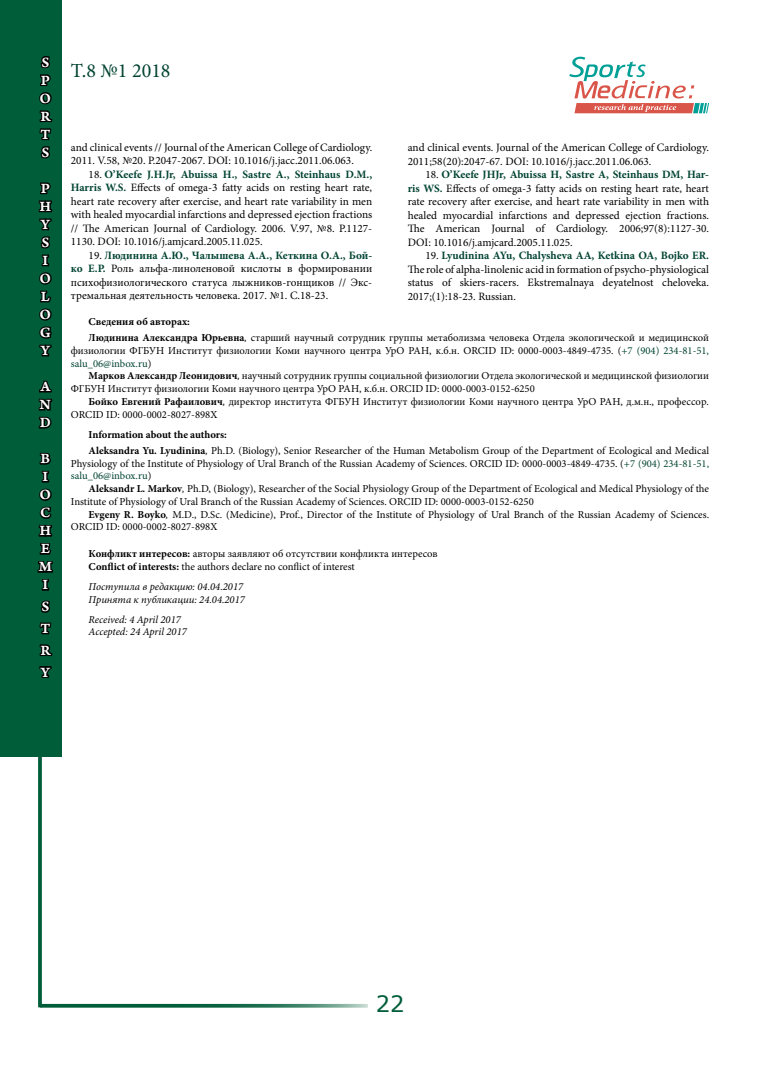
<style>
.page{position:relative;width:780px;height:1088px;background:#fff}
.page>*{position:absolute;margin:0;border:0;box-sizing:border-box;transform-origin:0 0}
.t1{font:22.5px "Verdana";color:#005d39}
.t2{font:20px "Minion Pro";color:#024431}
.t3{font:15px/18px "Arno Pro Smbd Caption";color:#fff}
.t4{font:11.25px/13.5px "Minion Pro";color:#000;text-align:justify}
.t5{font:10.62px/12.8px "Minion Pro";color:#000}
.t6{font:italic 10.62px/12.8px "Minion Pro";color:#000}
.s1{font-weight:700;color:#004331}
.s2{font-weight:700}
.s3{font-style:italic}
.s4{color:#004331}
</style>
<div class="page">
<div style="left:0;top:0;width:61px;height:756px;background:#005d39"></div>
<svg style="left:38px;top:756px;width:4px;height:251px"></svg>
<hr style="left:40px;top:1004px;width:328px;height:3px;background:#005d39">
<svg style="left:569px;top:57px;width:140px;height:56px"></svg>
<svg style="left:38px;top:56px;width:15px;height:373px"></svg>
<svg style="left:37px;top:452px;width:16px;height:139px"></svg>
<svg style="left:40px;top:600px;width:10px;height:13px"></svg>
<svg style="left:39px;top:622px;width:14px;height:56px"></svg>
<h3 class="t3" style="left:40px;top:54px;width:13px">S<br>P<br>O<br>R<br>T<br>S</h3>
<h3 class="t3" style="left:39px;top:180px;width:13px">P<br>H<br>Y<br>S<br>I<br>O<br>L<br>O<br>G<br>Y</h3>
<h3 class="t3" style="left:40px;top:378px;width:13px;text-align:justify">A N D</h3>
<h3 class="t3" style="left:39px;top:450px;width:15px">B<br>I<br>O<br>C<br>H<br>E<br>M<br>I</h3>
<h3 class="t3" style="left:40px;top:596px;width:12px;line-height:21.8px;text-align:justify">S T R Y</h3>
<h2 class="t2" style="left:71px;top:57px;width:101px">Т.8 №1 2018</h2>
<p class="t4" style="left:71px;top:141px;width:303px">and clinical events // Journal of the American College of Cardiology.<br>2011. V.58, №20. P.2047-2067. DOI: 10.1016/j.jacc.2011.06.063.</p>
<p class="t4" style="left:71px;top:168px;width:303px;text-indent:18px">18. <span class="s1">O’Keefe J.H.Jr, Abuissa H., Sastre A., Steinhaus D.M., Harris W.S.</span> Effects of omega-3 fatty acids on resting heart rate, heart rate recovery after exercise, and heart rate variability in men with healed myocardial infarctions and depressed ejection fractions // The American Journal of Cardiology. 2006. V.97, №8. P.1127- 1130. DOI: 10.1016/j.amjcard.2005.11.025.</p>
<p class="t4" style="left:71px;top:249px;width:303px;text-indent:18px">19. <span class="s1">Людинина А.Ю., Чалышева А.А., Кеткина О.А., Бой&shy;ко Е.Р.</span> Роль альфа-линоленовой кислоты в формировании психофизиологического статуса лыжников-гонщиков // Экс&shy;тремальная деятельность человека. 2017. №1. C.18-23.</p>
<p class="t4" style="left:407px;top:140px;width:303px;line-height:14px">and clinical events. Journal of the American College of Cardiology.<br>2011;58(20):2047-67. DOI: 10.1016/j.jacc.2011.06.063.</p>
<p class="t4" style="left:407px;top:168px;width:303px;text-indent:18px">18. <span class="s1">O’Keefe JHJr, Abuissa H, Sastre A, Steinhaus DM, Har&shy;ris WS.</span> Effects of omega-3 fatty acids on resting heart rate, heart rate recovery after exercise, and heart rate variability in men with healed myocardial infarctions and depressed ejection fractions.<br>The American Journal of Cardiology. 2006;97(8):1127-30.<br>DOI: 10.1016/j.amjcard.2005.11.025.</p>
<p class="t4" style="left:407px;top:249px;width:303px;text-indent:18px">19. <span class="s1">Lyudinina AYu, Chalysheva AA, Ketkina OA, Bojko ER.<br></span>The role of alpha-linolenic acid in formation of psycho-physiological status of skiers-racers. Ekstremalnaya deyatelnost cheloveka.<br>2017;(1):18-23. Russian.</p>
<p class="t5" style="left:89px;top:313px;width:622px;line-height:16.2px"><span class="s2">Сведения об авторах:<br>Людинина Александра Юрьевна</span><span class="s3">,</span> старший научный сотрудник группы метаболизма человека Отдела экологической и медицинской</p>
<p class="t5" style="left:71px;top:344px;width:639px">физиологии ФГБУН Институт физиологии Коми научного центра УрО РАН, к.б.н. ORCID ID: 0000-0003-4849-4735. (<span class="s4">+7 (904) 234-81-51, salu_06@inbox.ru</span>)</p>
<p class="t5" style="left:71px;top:370px;width:639px;text-indent:18px"><span class="s2">Марков Александр Леонидович</span><span class="s3">,</span> научный сотрудник группы социальной физиологии Отдела экологической и медицинской физиологии<br>ФГБУН Институт физиологии Коми научного центра УрО РАН, к.б.н. ORCID ID: 0000-0003-0152-6250</p>
<p class="t5" style="left:71px;top:395px;width:639px;text-indent:18px"><span class="s2">Бойко Евгений Рафаилович</span><span class="s3">,</span> директор института ФГБУН Институт физиологии Коми научного центра УрО РАН, д.м.н., профессор.<br>ORCID ID: 0000-0002-8027-898X</p>
<p class="t5" style="left:89px;top:426px;width:622px;line-height:16.2px"><span class="s2">Information about the authors:<br>Aleksandra Yu. Lyudinina</span><span class="s3">,</span> Ph.D. (Biology), Senior Researcher of the Human Metabolism Group of the Department of Ecological and Medical</p>
<p class="t5" style="left:71px;top:457px;width:639px">Physiology of the Institute of Physiology of Ural Branch of the Russian Academy of Sciences. ORCID ID: 0000-0003-4849-4735. (<span class="s4">+7 (904) 234-81-51, salu_06@inbox.ru</span>)</p>
<p class="t5" style="left:71px;top:482px;width:639px;text-indent:18px"><span class="s2">Aleksandr L. Markov</span><span class="s3">,</span> Ph.D, (Biology), Researcher of the Social Physiology Group of the Department of Ecological and Medical Physiology of the<br>Institute of Physiology of Ural Branch of the Russian Academy of Sciences. ORCID ID: 0000-0003-0152-6250</p>
<p class="t5" style="left:71px;top:508px;width:639px;text-indent:18px"><span class="s2">Evgeny R. Boyko</span><span class="s3">,</span> M.D., D.Sc. (Medicine), Prof., Director of the Institute of Physiology of Ural Branch of the Russian Academy of Sciences.<br>ORCID ID: 0000-0002-8027-898X</p>
<p class="t5" style="left:89px;top:548px;width:350px"><span class="s2">Конфликт интересов:</span> авторы заявляют об отсутствии конфликта интересов<br><span class="s2">Conflict of interests:</span> the authors declare no conflict of interest</p>
<p class="t6" style="left:89px;top:580px;width:158px">Поступила в редакцию: 04.04.2017<br>Принята к публикации: 24.04.2017</p>
<p class="t6" style="left:89px;top:613px;width:100px">Received: 4 April 2017<br>Accepted: 24 April 2017</p>
<h1 class="t1" style="left:375px;top:988px;width:30px">22</h1>
</div>
